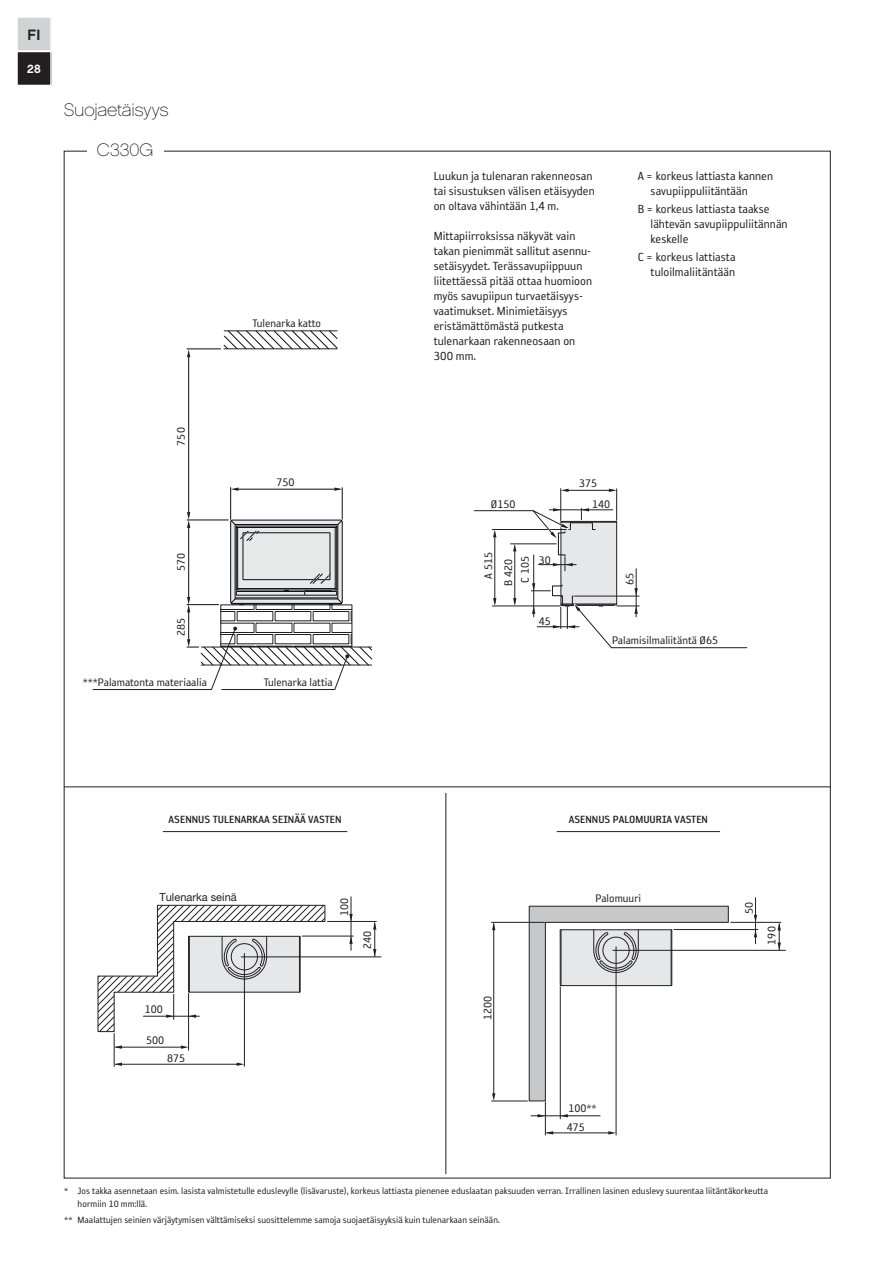
<style>
.page{position:relative;width:893px;height:1263px;background:#fff}
.page>*{position:absolute;margin:0;border:0;box-sizing:border-box;transform-origin:0 0}
.t1{font:18px "Chalet Paris Nineteen Sixty";letter-spacing:-.01em;color:#231f20}
.t2{font:15px "Chalet New York Nineteen Sixty";color:#231f20}
.t3{font:13.5px/15px "Reykjavik One OT A Gauge";color:#231f20}
.t4{font:12.6px/20px "Reykjavik One OT A Gauge";color:#231f20;text-align:center}
.t5{font:12px "Reykjavik One OT B Gauge";color:#231f20}
.t6{font:12px "Chalet New York Nineteen Sixty";color:#fff}
.t7{font:10.95px "Helvetica Neue LT Pro";color:#231f20}
.t8{font:10.5px/12.6px "Reykjavik One OT A Gauge";color:#231f20}
</style>
<div class="page">
<div style="left:17px;top:17px;width:34px;height:68px;background:#d1d2d4"></div>
<div style="left:16px;top:16px;width:36px;height:36px;border:2px solid #fff"></div>
<div style="left:17px;top:51px;width:34px;height:34px;background:#231f20"></div>
<div style="left:16px;top:51px;width:36px;height:35px;border:2px solid #fff"></div>
<hr style="left:557px;top:831px;width:163px;height:1px;background:#231f20">
<hr style="left:163px;top:831px;width:184px;height:1px;background:#231f20">
<hr style="left:64px;top:786px;width:766px;height:1px;background:#231f20">
<hr style="left:446px;top:793px;width:1px;height:381px;background:#231f20">
<svg style="left:230px;top:519px;width:113px;height:85px;background:#b7babb"></svg>
<hr style="left:236px;top:489px;width:104px;height:1px;background:#0a0d14">
<hr style="left:342px;top:488px;width:1px;height:31px;background:#0a0d14">
<svg style="left:231px;top:487px;width:7px;height:4px"></svg>
<svg style="left:334px;top:487px;width:8px;height:4px"></svg>
<hr style="left:230px;top:487px;width:1px;height:32px;background:#0a0d14">
<hr style="left:187px;top:349px;width:34px;height:1px;background:#0a0d14">
<hr style="left:187px;top:604px;width:32px;height:1px;background:#0a0d14">
<hr style="left:187px;top:520px;width:41px;height:1px;background:#0a0d14">
<hr style="left:188px;top:526px;width:1px;height:74px;background:#0a0d14">
<hr style="left:188px;top:355px;width:1px;height:160px;background:#0a0d14">
<svg style="left:187px;top:512px;width:3px;height:16px"></svg>
<svg style="left:187px;top:349px;width:3px;height:8px"></svg>
<hr style="left:188px;top:610px;width:1px;height:32px;background:#0a0d14">
<svg style="left:187px;top:597px;width:3px;height:15px"></svg>
<svg style="left:224px;top:331px;width:113px;height:17px"></svg>
<hr style="left:224px;top:330px;width:113px;height:1px;background:#231f20">
<hr style="left:224px;top:348px;width:113px;height:1px;background:#231f20">
<svg style="left:222px;top:606px;width:128px;height:20px"></svg>
<div style="left:220px;top:604px;width:132px;height:43px;border:1px solid #231f20"></div>
<svg style="left:92px;top:626px;width:280px;height:64px"></svg>
<hr style="left:566px;top:490px;width:48px;height:1px;background:#231f20">
<hr style="left:616px;top:489px;width:1px;height:31px;background:#231f20">
<svg style="left:561px;top:489px;width:8px;height:3px"></svg>
<svg style="left:609px;top:489px;width:8px;height:3px"></svg>
<hr style="left:560px;top:489px;width:1px;height:31px;background:#231f20">
<svg style="left:474px;top:508px;width:273px;height:140px"></svg>
<svg style="left:528px;top:905px;width:201px;height:197px"></svg>
<hr style="left:755px;top:898px;width:1px;height:46px;background:#231f20">
<hr style="left:674px;top:929px;width:84px;height:1px;background:#231f20">
<hr style="left:613px;top:950px;width:172px;height:1px;background:#231f20">
<hr style="left:731px;top:922px;width:50px;height:1px;background:#231f20">
<hr style="left:547px;top:1132px;width:64px;height:1px;background:#231f20">
<hr style="left:616px;top:947px;width:1px;height:188px;background:#231f20">
<hr style="left:560px;top:987px;width:1px;height:132px;background:#231f20">
<hr style="left:545px;top:1102px;width:1px;height:33px;background:#231f20">
<svg style="left:778px;top:923px;width:3px;height:27px"></svg>
<svg style="left:754px;top:915px;width:3px;height:7px"></svg>
<svg style="left:545px;top:1131px;width:8px;height:3px"></svg>
<svg style="left:608px;top:1131px;width:8px;height:3px"></svg>
<hr style="left:493px;top:924px;width:1px;height:171px;background:#231f20">
<hr style="left:492px;top:1101px;width:35px;height:1px;background:#231f20">
<hr style="left:492px;top:922px;width:52px;height:1px;background:#231f20">
<svg style="left:492px;top:922px;width:3px;height:8px"></svg>
<svg style="left:492px;top:1093px;width:3px;height:8px"></svg>
<hr style="left:531px;top:1115px;width:69px;height:1px;background:#231f20">
<svg style="left:560px;top:1114px;width:8px;height:3px"></svg>
<svg style="left:537px;top:1114px;width:8px;height:3px"></svg>
<hr style="left:374px;top:923px;width:1px;height:33px;background:#231f20">
<hr style="left:351px;top:897px;width:1px;height:53px;background:#231f20">
<hr style="left:302px;top:936px;width:51px;height:1px;background:#231f20">
<hr style="left:241px;top:956px;width:140px;height:1px;background:#231f20">
<hr style="left:327px;top:921px;width:49px;height:1px;background:#231f20">
<hr style="left:116px;top:1064px;width:123px;height:1px;background:#231f20">
<hr style="left:244px;top:953px;width:1px;height:113px;background:#231f20">
<hr style="left:188px;top:993px;width:1px;height:57px;background:#231f20">
<hr style="left:114px;top:1033px;width:1px;height:33px;background:#231f20">
<svg style="left:373px;top:922px;width:3px;height:7px"></svg>
<svg style="left:373px;top:949px;width:3px;height:8px"></svg>
<svg style="left:349px;top:936px;width:4px;height:8px"></svg>
<svg style="left:349px;top:914px;width:4px;height:7px"></svg>
<svg style="left:97px;top:904px;width:229px;height:128px"></svg>
<svg style="left:114px;top:1062px;width:8px;height:4px"></svg>
<svg style="left:237px;top:1062px;width:7px;height:4px"></svg>
<hr style="left:116px;top:1047px;width:68px;height:1px;background:#231f20">
<svg style="left:114px;top:1045px;width:8px;height:4px"></svg>
<svg style="left:181px;top:1045px;width:8px;height:4px"></svg>
<p class="t2" style="left:28px;top:25px;width:14px">FI</p>
<p class="t6" style="left:27px;top:61px;width:15px">28</p>
<h1 class="t1" style="left:64px;top:99px;width:106px">Suojaetäisyys</h1>
<h1 class="t1" style="left:97px;top:140px;width:58px">C330G</h1>
<p class="t4" style="left:171px;top:446px;width:20px;rotate:-90deg">750</p>
<p class="t4" style="left:171px;top:571px;width:20px;rotate:-90deg">570</p>
<p class="t4" style="left:171px;top:636px;width:20px;rotate:-90deg">285</p>
<p class="t4" style="left:253px;top:314px;width:70px">Tulenarka katto</p>
<p class="t4" style="left:276px;top:472px;width:20px">750</p>
<p class="t4" style="left:83px;top:672px;width:126px">***Palamatonta materiaalia</p>
<p class="t4" style="left:264px;top:672px;width:70px">Tulenarka lattia</p>
<p class="t3" style="left:434px;top:169px;width:163px">Luukun ja tulenaran rakenneosan tai sisustuksen välisen etäisyyden on oltava vähintään 1,4 m.</p>
<p class="t3" style="left:434px;top:229px;width:160px">Mittapiirroksissa näkyvät vain takan pienimmät sallitut asennu&shy;setäisyydet. Terässavupiippuun liitettäessä pitää ottaa huomioon myös savupiipun turvaetäisyys&shy;vaatimukset. Minimietäisyys eristämättömästä putkesta tulenarkaan rakenneosaan on<br>300 mm.</p>
<p class="t3" style="left:651px;top:169px;width:124px;text-indent:-13px">A = korkeus lattiasta kannen savupiippuliitäntään</p>
<p class="t3" style="left:651px;top:202px;width:139px;text-indent:-13px">B = korkeus lattiasta taakse lähtevän savupiippuliitännän keskelle</p>
<p class="t3" style="left:638px;top:250px;width:99px;text-align:right">C = korkeus lattiasta tuloilmaliitäntään</p>
<p class="t4" style="left:491px;top:494px;width:26px">Ø150</p>
<p class="t4" style="left:479px;top:586px;width:35px;rotate:-90deg">A 515<br>B 420</p>
<p class="t4" style="left:515px;top:582px;width:28px;rotate:-90deg">C 105</p>
<p class="t4" style="left:539px;top:550px;width:14px">30</p>
<p class="t4" style="left:539px;top:611px;width:14px">45</p>
<p class="t4" style="left:592px;top:473px;width:20px;line-height:20.5px;text-align:left;text-indent:-13px">375<br>140</p>
<p class="t4" style="left:620px;top:585px;width:14px;rotate:-90deg">65</p>
<p class="t4" style="left:612px;top:630px;width:108px">Palamisilmaliitäntä Ø65</p>
<p class="t5" style="left:169px;top:813px;width:174px">ASENNUS TULENARKAA SEINÄÄ VASTEN</p>
<p class="t5" style="left:569px;top:813px;width:141px">ASENNUS PALOMUURIA VASTEN</p>
<p class="t7" style="left:160px;top:890px;width:79px">Tulenarka seinä</p>
<p class="t4" style="left:145px;top:1000px;width:20px">100</p>
<p class="t4" style="left:146px;top:1030px;width:20px">500</p>
<p class="t4" style="left:167px;top:1048px;width:20px">875</p>
<p class="t4" style="left:335px;top:916px;width:20px;rotate:-90deg">100</p>
<p class="t4" style="left:357px;top:949px;width:20px;rotate:-90deg">240</p>
<p class="t4" style="left:478px;top:1020px;width:26px;rotate:-90deg">1200</p>
<p class="t4" style="left:596px;top:888px;width:47px">Palomuuri</p>
<p class="t4" style="left:568px;top:1098px;width:30px">100**</p>
<p class="t4" style="left:567px;top:1117px;width:20px">475</p>
<p class="t4" style="left:739px;top:914px;width:14px;rotate:-90deg">50</p>
<p class="t4" style="left:762px;top:944px;width:20px;rotate:-90deg">190</p>
<p class="t8" style="left:78px;top:1185px;width:692px;text-indent:-13px">* Jos takka asennetaan esim. lasista valmistetulle eduslevylle (lisävaruste), korkeus lattiasta pienenee eduslaatan paksuuden verran. Irrallinen lasinen eduslevy suurentaa liitäntäkorkeutta hormiin 10 mm:llä.</p>
<p class="t8" style="left:64px;top:1214px;width:437px">** Maalattujen seinien värjäytymisen välttämiseksi suosittelemme samoja suojaetäisyyksiä kuin tulenarkaan seinään.</p>
</div>
